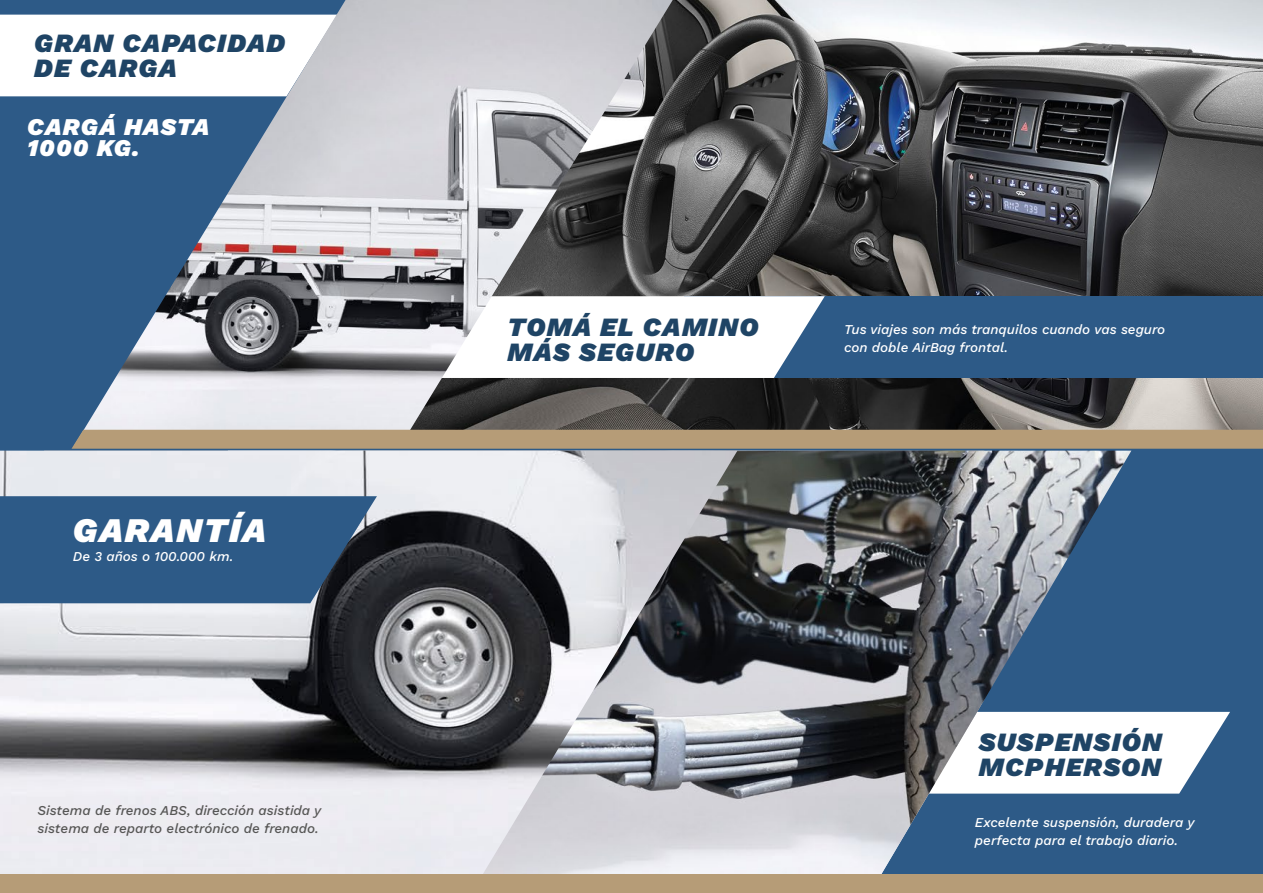
<style>
.page{position:relative;width:1263px;height:893px;background:#2d5a87}
.page>*{position:absolute;margin:0;border:0;box-sizing:border-box;transform-origin:0 0}
.t1{font:italic 900 34.5px "Work Sans";letter-spacing:.05em;color:#fff}
.t2{font:italic 900 26.4px/25.2px "Work Sans";letter-spacing:.05em;color:#1f4465}
.t3{font:italic 900 24px/21px "Work Sans";letter-spacing:.05em;color:#fff}
.t4{font:italic 500 13.5px/18px "Work Sans";color:#fff}
.t5{font:italic 500 13.5px/18px "Work Sans";color:#575756}
</style>
<div class="page">
<svg style="left:1131px;top:712px;width:99px;height:82px"></svg>
<img style="left:673px;top:0;width:590px;height:430px">
<div style="left:685px;top:296px;width:578px;height:82px;background:#2d5a87"></div>
<div style="left:0;top:15px;width:73px;height:81px;background:#fff"></div>
<svg style="left:673px;top:296px;width:152px;height:82px"></svg>
<img style="left:73px;top:0;width:600px;height:430px">
<div style="left:72px;top:430px;width:1191px;height:19px;background:#b69c77"></div>
<img style="left:737px;top:451px;width:394px;height:423px">
<img style="left:0;top:451px;width:737px;height:423px">
<svg style="left:0;top:496px;width:377px;height:107px"></svg>
<div style="left:0;top:874px;width:1263px;height:19px;background:#b69c77"></div>
<h2 class="t2" style="left:34px;top:29px;width:253px">GRAN CAPACIDAD<br>DE CARGA</h2>
<h3 class="t3" style="left:27px;top:115px;width:184px">CARGÁ HASTA<br>1000 KG.</h3>
<h1 class="t1" style="left:73px;top:504px;width:195px">GARANTÍA</h1>
<p class="t4" style="left:73px;top:546px;width:162px">De 3 años o 100.000 km.</p>
<p class="t5" style="left:37px;top:801px;width:285px">Sistema de frenos ABS, dirección asistida y sistema de reparto electrónico de frenado.</p>
<h2 class="t2" style="left:507px;top:313px;width:253px">TOMÁ EL CAMINO<br>MÁS SEGURO</h2>
<p class="t4" style="left:844px;top:320px;width:323px">Tus viajes son más tranquilos cuando vas seguro con doble AirBag frontal.</p>
<h2 class="t2" style="left:979px;top:727px;width:184px">SUSPENSIÓN<br>MCPHERSON</h2>
<p class="t4" style="left:975px;top:812px;width:221px">Excelente suspensión, duradera y perfecta para el trabajo diario.</p>
</div>
